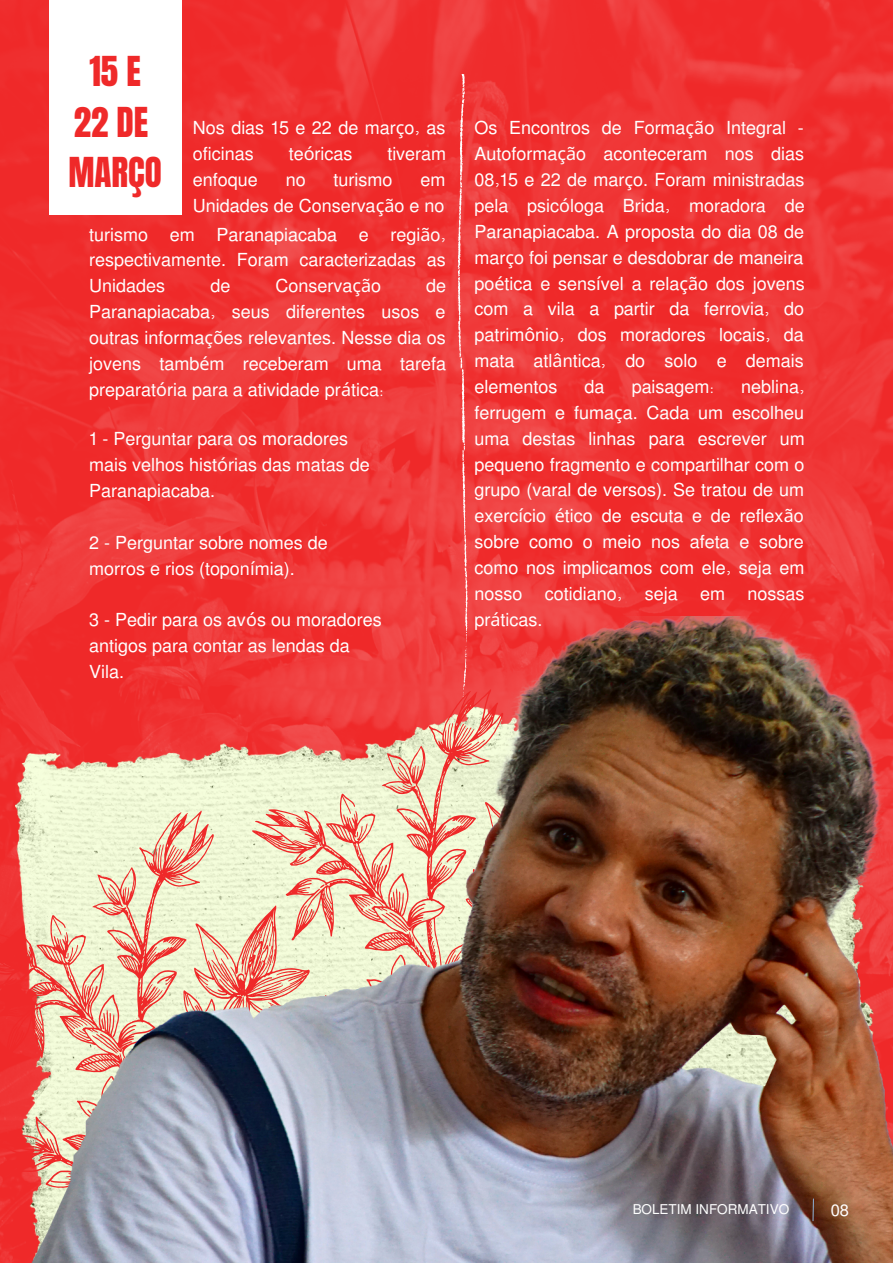
<style>
.page{position:relative;width:893px;height:1264px;background:#fff}
.page>*{position:absolute;margin:0;border:0;box-sizing:border-box;transform-origin:0 0}
.t1{font:35.1px/50.4px "Anton";color:#ef2929;text-align:center}
.t2{font:18px/25.8px "Mukti";color:#fff;text-align:justify}
.t3{font:16.5px "Mukti";color:#fff}
.t4{font:13.5px "Mukti";color:#fff}
.s1{font-family:"Noto Sans"}
</style>
<div class="page">
<img style="left:0;top:0;width:892px;height:616px">
<img style="left:0;top:616px;width:892px;height:646px">
<svg style="left:811px;top:1197px;width:3px;height:25px"></svg>
<div style="left:49px;top:0;width:132px;height:215px;background:#fff"></div>
<svg style="left:457px;top:74px;width:10px;height:626px;background:#f15757"></svg>
<h1 class="t1" style="left:68px;top:47px;width:95px">15 E<br>22 DE<br>MARÇO</h1>
<p class="t2" style="left:193px;top:114px;width:254px">Nos dias 15 e 22 de mar<span class="s1">ç</span>o, as oficinas</p>
<p class="t2" style="left:289px;top:140px;width:65px">te<span class="s1">ó</span>ricas</p>
<p class="t2" style="left:387px;top:140px;width:60px">tiveram</p>
<p class="t2" style="left:193px;top:166px;width:66px">enfoque</p>
<p class="t2" style="left:286px;top:166px;width:21px">no</p>
<p class="t2" style="left:333px;top:166px;width:60px">turismo</p>
<p class="t2" style="left:193px;top:166px;width:254px;text-align:right">em<br>Unidades de Conserva<span class="s1">çã</span>o e no</p>
<p class="t2" style="left:89px;top:220px;width:358px">turismo em Paranapiacaba e regi<span class="s1">ã</span>o, respectivamente. Foram caracterizadas as Unidades</p>
<p class="t2" style="left:210px;top:272px;width:21px">de</p>
<p class="t2" style="left:275px;top:272px;width:107px">Conserva<span class="s1">çã</span>o</p>
<p class="t2" style="left:89px;top:272px;width:358px;text-indent:337px">de Paranapiacaba, seus diferentes usos e outras informa<span class="s1">çõ</span>es relevantes. Nesse dia os jovens tamb<span class="s1">é</span>m receberam uma tarefa preparat<span class="s1">ó</span>ria para a atividade pr<span class="s1">á</span>tica:</p>
<p class="t2" style="left:89px;top:425px;width:282px;text-align:left">1 - Perguntar para os moradores mais velhos hist<span class="s1">ó</span>rias das matas de<br>Paranapiacaba.</p>
<p class="t2" style="left:89px;top:528px;width:240px">2 - Perguntar sobre nomes de morros e rios (topon<span class="s1">í</span>mia).</p>
<p class="t2" style="left:89px;top:606px;width:294px;text-align:left">3 - Pedir para os av<span class="s1">ó</span>s ou moradores antigos para contar as lendas da<br>Vila.</p>
<p class="t2" style="left:474px;top:114px;width:332px">Os Encontros de Forma<span class="s1">çã</span>o Integral - Autoforma<span class="s1">çã</span>o aconteceram nos dias 08,15 e 22 de mar<span class="s1">ç</span>o. Foram ministradas pela psic<span class="s1">ó</span>loga Brida, moradora de Paranapiacaba. A proposta do dia 08 de mar<span class="s1">ç</span>o foi pensar e desdobrar de maneira po<span class="s1">é</span>tica e sens<span class="s1">í</span>vel a rela<span class="s1">çã</span>o dos jovens com a vila a partir da ferrovia, do patrim<span class="s1">ô</span>nio, dos moradores locais, da mata atl<span class="s1">â</span>ntica, do solo e demais elementos</p>
<p class="t2" style="left:474px;top:373px;width:332px;text-indent:267px">neblina, ferrugem e fuma<span class="s1">ç</span>a. Cada um escolheu uma destas linhas para escrever um pequeno fragmento e compartilhar com o grupo (varal de versos). Se tratou de um exerc<span class="s1">í</span>cio <span class="s1">é</span>tico de escuta e de reflex<span class="s1">ã</span>o sobre como o meio nos afeta e sobre como nos implicamos com ele, seja em nosso cotidiano,</p>
<p class="t2" style="left:584px;top:373px;width:21px">da</p>
<p class="t2" style="left:631px;top:373px;width:84px">paisagem:</p>
<p class="t2" style="left:644px;top:580px;width:161px">seja em nossas</p>
<p class="t2" style="left:474px;top:605px;width:69px">pr<span class="s1">á</span>ticas.</p>
<p class="t4" style="left:632px;top:1199px;width:158px">BOLETIM INFORMATIVO</p>
<p class="t3" style="left:830px;top:1198px;width:20px">08</p>
</div>
